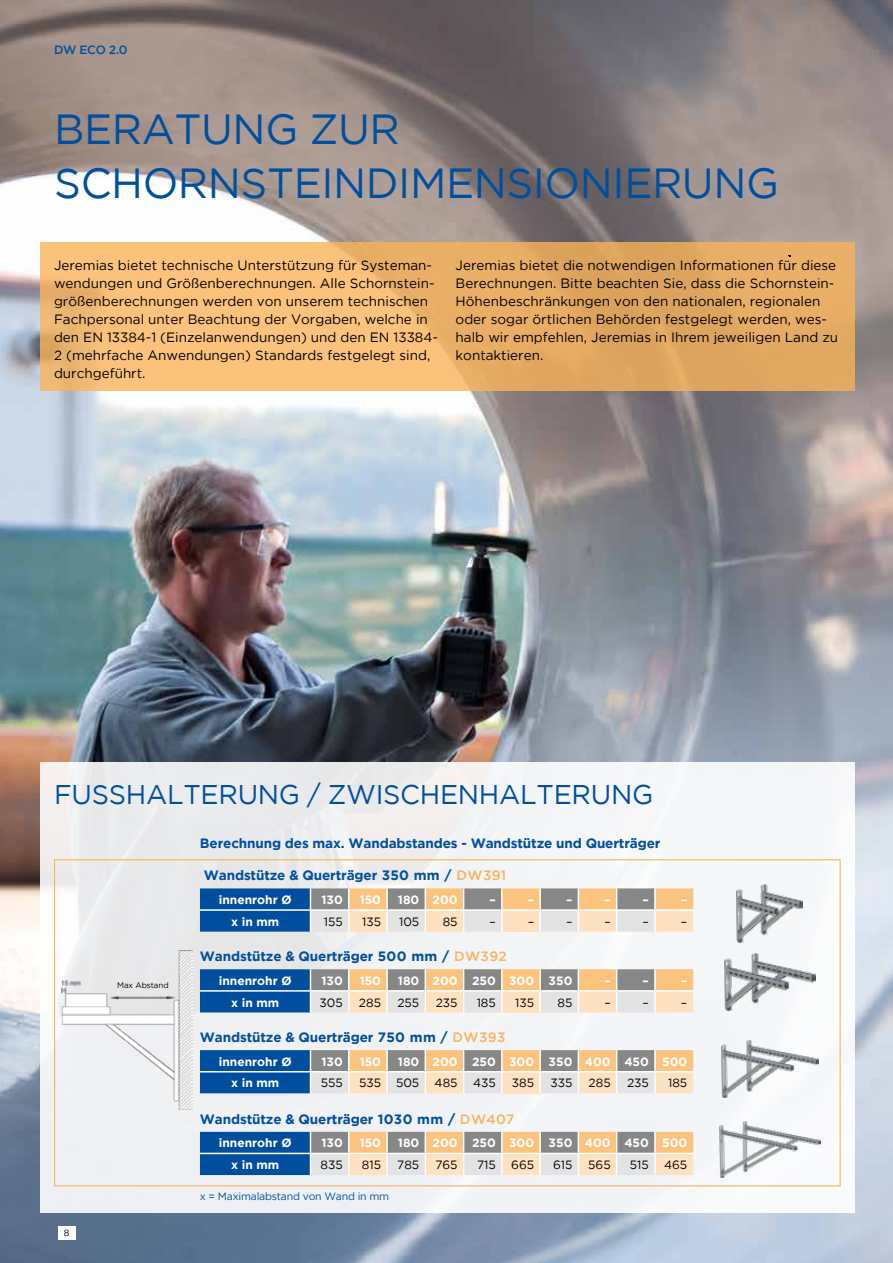
<style>
.page{position:relative;width:893px;height:1263px;background:#fff}
.page>*{position:absolute;margin:0;border:0;box-sizing:border-box;transform-origin:0 0}
.t1{font:42px/54px "Gotham";letter-spacing:-.01em;color:#004f9f}
.t2{font:27px "Gotham";letter-spacing:-.01em;color:#004f9f}
.t3{font:13.5px/18px "Gotham";color:#000}
.t4{font:700 13.5px "Gotham";letter-spacing:-.01em;color:#004f9f}
.t5{font:700 12px "Gotham";color:#fff}
.t6{font:12px "Gotham";color:#000}
.t7{font:500 12px "Gotham";color:#004f9f}
.t8{font:10.5px "Gotham";letter-spacing:-.02em;color:#004f9f}
.t9{font:9px "Gotham";color:#000}
.t10{font:7.95px "Gotham";letter-spacing:-.01em;color:#000}
.s1{font-weight:500;color:#f9b35b}
</style>
<div class="page">
<img style="left:0;top:0;width:893px;height:1263px">
<div style="left:40px;top:762px;width:815px;height:450px;background:linear-gradient(to bottom,#f1f1f1,#f3f3f4)"></div>
<svg style="left:40px;top:242px;width:815px;height:149px;background:#edb36d"></svg>
<div style="left:58px;top:1226px;width:17px;height:14px;background:#fff"></div>
<svg style="left:200px;top:888px;width:493px;height:44px;background:#adaead"></svg>
<hr style="left:617px;top:909px;width:38px;height:2px;background:#fff">
<hr style="left:654px;top:911px;width:2px;height:21px;background:#fff">
<hr style="left:655px;top:909px;width:38px;height:2px;background:#fff">
<svg style="left:200px;top:969px;width:493px;height:43px;background:#acadac"></svg>
<hr style="left:617px;top:990px;width:38px;height:2px;background:#fff">
<hr style="left:654px;top:992px;width:2px;height:20px;background:#fff">
<hr style="left:655px;top:990px;width:38px;height:2px;background:#fff">
<svg style="left:200px;top:1050px;width:493px;height:43px;background:#acadac"></svg>
<hr style="left:617px;top:1071px;width:38px;height:1px;background:#fff">
<hr style="left:654px;top:1072px;width:2px;height:21px;background:#fff">
<hr style="left:655px;top:1071px;width:38px;height:1px;background:#fff">
<svg style="left:200px;top:1132px;width:493px;height:43px;background:#acadac"></svg>
<hr style="left:617px;top:1153px;width:38px;height:1px;background:#fff">
<hr style="left:654px;top:1154px;width:2px;height:21px;background:#fff">
<hr style="left:655px;top:1153px;width:38px;height:1px;background:#fff">
<img style="left:737px;top:884px;width:66px;height:59px">
<img style="left:724px;top:953px;width:91px;height:58px">
<img style="left:721px;top:1040px;width:97px;height:57px">
<img style="left:61px;top:950px;width:131px;height:159px">
<img style="left:720px;top:1121px;width:100px;height:56px">
<p class="t7" style="left:54px;top:42px;width:75px">DW ECO 2.0</p>
<h1 class="t1" style="left:54px;top:101px;width:726px">BERATUNG ZUR<br>SCHORNSTEINDIMENSIONIERUNG</h1>
<p class="t3" style="left:54px;top:256px;width:385px">Jeremias bietet technische Unterstützung für Systeman&shy;wendungen und Größenberechnungen. Alle Schornstein&shy;größenberechnungen werden von unserem technischen Fachpersonal unter Beachtung der Vorgaben, welche in den EN 13384-1 (Einzelanwendungen) und den EN 13384- 2 (mehrfache Anwendungen) Standards festgelegt sind, durchgeführt.</p>
<p class="t3" style="left:456px;top:256px;width:384px">Jeremias bietet die notwendigen Informationen für diese Berechnungen. Bitte beachten Sie, dass die Schornstein-Höhenbeschränkungen von den nationalen, regionalen oder sogar örtlichen Behörden festgelegt werden, wes&shy;halb wir empfehlen, Jeremias in Ihrem jeweiligen Land zu kontaktieren.</p>
<h2 class="t2" style="left:54px;top:777px;width:600px">FUSSHALTERUNG / ZWISCHENHALTERUNG</h2>
<p class="t9" style="left:64px;top:1227px;width:7px">8</p>
<p class="t10" style="left:117px;top:980px;width:53px">Max Abstand</p>
<p class="t4" style="left:200px;top:835px;width:462px">Berechnung des max. Wandabstandes - Wandstütze und Querträger</p>
<p class="t4" style="left:204px;top:866px;width:304px">Wandstütze &amp; Querträger 350 mm / <span class="s1">DW391</span></p>
<p class="t5" style="left:219px;top:892px;width:74px">innenrohr Ø</p>
<p class="t5" style="left:321px;top:892px;width:23px">130</p>
<p class="t5" style="left:360px;top:892px;width:23px">150</p>
<p class="t5" style="left:398px;top:892px;width:61px">180 200</p>
<p class="t5" style="left:490px;top:892px;width:8px">–</p>
<p class="t5" style="left:528px;top:892px;width:8px">–</p>
<p class="t5" style="left:566px;top:892px;width:8px">–</p>
<p class="t5" style="left:604px;top:892px;width:8px">–</p>
<p class="t5" style="left:643px;top:892px;width:8px">–</p>
<p class="t5" style="left:681px;top:892px;width:8px">–</p>
<p class="t5" style="left:231px;top:913px;width:50px">x in mm</p>
<p class="t6" style="left:324px;top:914px;width:20px">155</p>
<p class="t6" style="left:362px;top:914px;width:20px">135</p>
<p class="t6" style="left:399px;top:914px;width:22px">105</p>
<p class="t6" style="left:443px;top:914px;width:16px">85</p>
<p class="t6" style="left:490px;top:914px;width:8px">–</p>
<p class="t6" style="left:528px;top:914px;width:8px">–</p>
<p class="t6" style="left:566px;top:914px;width:8px">–</p>
<p class="t6" style="left:604px;top:914px;width:8px">–</p>
<p class="t6" style="left:643px;top:914px;width:8px">–</p>
<p class="t6" style="left:681px;top:914px;width:8px">–</p>
<p class="t4" style="left:200px;top:947px;width:308px">Wandstütze &amp; Querträger 500 mm / <span class="s1">DW392</span></p>
<p class="t5" style="left:219px;top:973px;width:74px">innenrohr Ø</p>
<p class="t5" style="left:321px;top:973px;width:23px">130</p>
<p class="t5" style="left:360px;top:973px;width:23px">150</p>
<p class="t5" style="left:398px;top:973px;width:176px">180 200 250 300 350</p>
<p class="t5" style="left:604px;top:973px;width:8px">–</p>
<p class="t5" style="left:643px;top:973px;width:8px">–</p>
<p class="t5" style="left:681px;top:973px;width:8px">–</p>
<p class="t5" style="left:231px;top:994px;width:50px">x in mm</p>
<p class="t6" style="left:319px;top:994px;width:25px">305</p>
<p class="t6" style="left:359px;top:994px;width:24px">285</p>
<p class="t6" style="left:397px;top:994px;width:23px">255</p>
<p class="t6" style="left:436px;top:994px;width:23px">235</p>
<p class="t6" style="left:477px;top:994px;width:21px">185</p>
<p class="t6" style="left:515px;top:994px;width:20px">135</p>
<p class="t6" style="left:557px;top:994px;width:16px">85</p>
<p class="t6" style="left:604px;top:994px;width:8px">–</p>
<p class="t6" style="left:643px;top:994px;width:8px">–</p>
<p class="t6" style="left:681px;top:994px;width:8px">–</p>
<p class="t4" style="left:200px;top:1028px;width:307px">Wandstütze &amp; Querträger 750 mm / <span class="s1">DW393</span></p>
<p class="t5" style="left:219px;top:1053px;width:74px">innenrohr Ø</p>
<p class="t5" style="left:321px;top:1053px;width:23px">130</p>
<p class="t5" style="left:360px;top:1053px;width:23px">150</p>
<p class="t5" style="left:398px;top:1053px;width:291px">180 200 250 300 350 400 450 500</p>
<p class="t5" style="left:231px;top:1075px;width:50px">x in mm</p>
<p class="t6" style="left:321px;top:1075px;width:24px">555</p>
<p class="t6" style="left:359px;top:1075px;width:24px">535</p>
<p class="t6" style="left:396px;top:1075px;width:25px">505</p>
<p class="t6" style="left:435px;top:1075px;width:24px">485</p>
<p class="t6" style="left:473px;top:1075px;width:24px">435</p>
<p class="t6" style="left:512px;top:1075px;width:24px">385</p>
<p class="t6" style="left:550px;top:1075px;width:24px">335</p>
<p class="t6" style="left:589px;top:1075px;width:24px">285</p>
<p class="t6" style="left:627px;top:1075px;width:23px">235</p>
<p class="t6" style="left:668px;top:1075px;width:21px">185</p>
<p class="t4" style="left:200px;top:1110px;width:316px">Wandstütze &amp; Querträger 1030 mm / <span class="s1">DW407</span></p>
<p class="t5" style="left:219px;top:1135px;width:74px">innenrohr Ø</p>
<p class="t5" style="left:321px;top:1135px;width:23px">130</p>
<p class="t5" style="left:360px;top:1135px;width:23px">150</p>
<p class="t5" style="left:398px;top:1135px;width:291px">180 200 250 300 350 400 450 500</p>
<p class="t5" style="left:231px;top:1157px;width:50px">x in mm</p>
<p class="t6" style="left:321px;top:1157px;width:24px">835</p>
<p class="t6" style="left:362px;top:1157px;width:21px">815</p>
<p class="t6" style="left:397px;top:1157px;width:24px">785</p>
<p class="t6" style="left:435px;top:1157px;width:24px">765</p>
<p class="t6" style="left:477px;top:1157px;width:20px">715</p>
<p class="t6" style="left:511px;top:1157px;width:24px">665</p>
<p class="t6" style="left:553px;top:1157px;width:21px">615</p>
<p class="t6" style="left:588px;top:1157px;width:24px">565</p>
<p class="t6" style="left:630px;top:1157px;width:20px">515</p>
<p class="t6" style="left:664px;top:1157px;width:25px">465</p>
<p class="t8" style="left:200px;top:1189px;width:191px">x = Maximalabstand von Wand in mm</p>
</div>
